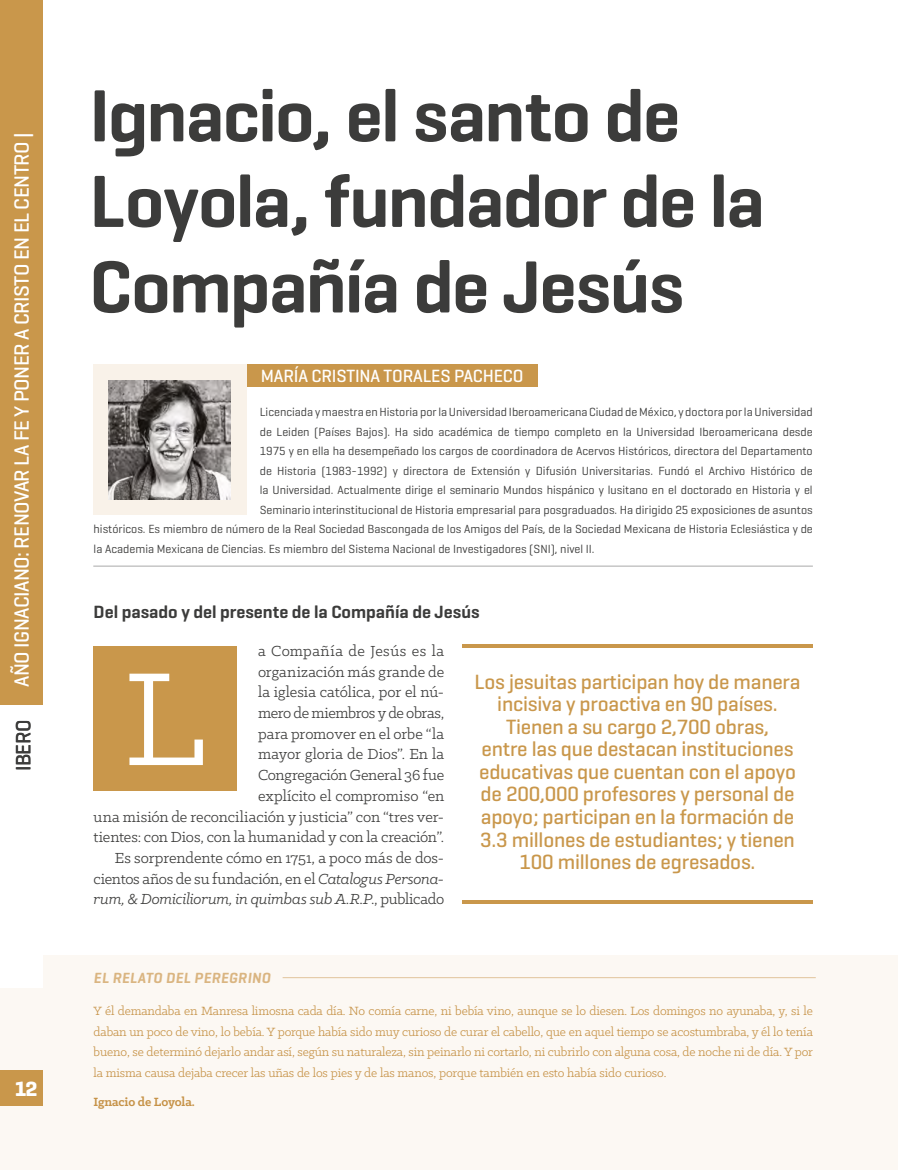
<style>
.page{position:relative;width:898px;height:1170px;background:#fff}
.page>*{position:absolute;margin:0;border:0;box-sizing:border-box;transform-origin:0 0}
.t1{font:150px "Klinic Slab";color:#fff}
.t2{font:600 75px/85.5px "Geogrotesque";letter-spacing:-.025em;color:#3c3c3b}
.t3{font:500 21px/22.5px "Geogrotesque";letter-spacing:-.01em;color:#c9974b;text-align:center}
.t4{font:500 21px "Geogrotesque";letter-spacing:-.025em;color:#fff}
.t5{font:500 21px "Geogrotesque";letter-spacing:-.025em;color:#3c3c3b}
.t6{font:700 21px "Geogrotesque";color:#fff}
.t7{font:600 18px "Geogrotesque";color:#3c3c3b}
.t8{font:500 18px "Geogrotesque";letter-spacing:-.01em;color:#fff}
.t9{font:16.5px/20.7px "Klinic Slab";letter-spacing:-.005em;color:#3c3c3b;text-align:right}
.t10{font:italic 600 15px "Geogrotesque";letter-spacing:.025em;color:#dab581}
.t11{font:13.5px/20.7px "Klinic Slab";letter-spacing:-.01em;color:#c9974b;text-align:justify}
.t12{font:700 13.5px "Klinic Slab";letter-spacing:-.01em;color:#c9974b}
.t13{font:12px "Geogrotesque";color:#3c3c3b}
.s1{font-style:italic}
</style>
<div class="page">
<div style="left:0;top:955px;width:897px;height:214px;background:#fcf8f3"></div>
<div style="left:0;top:1070px;width:43px;height:36px;background:#c9974b"></div>
<div style="left:0;top:0;width:43px;height:704px;background:#c9974b"></div>
<div style="left:94px;top:646px;width:143px;height:144px;background:#c9974b"></div>
<div style="left:94px;top:364px;width:153px;height:150px;background:#f9f2e9"></div>
<img style="left:109px;top:380px;width:121px;height:119px">
<div style="left:247px;top:364px;width:290px;height:23px;background:#c9974b"></div>
<hr style="left:93px;top:565px;width:719px;height:1px;background:#bababa">
<hr style="left:282px;top:977px;width:533px;height:1px;background:#e4caa4">
<div style="left:0;top:943px;width:43px;height:44px;background:#fff"></div>
<hr style="left:462px;top:644px;width:350px;height:4px;background:#c9974b">
<hr style="left:462px;top:900px;width:350px;height:4px;background:#c9974b">
<h3 class="t4" style="left:9px;top:687px;width:556px;rotate:-90deg">AÑO IGNACIANO: RENOVAR LA FE Y PONER A CRISTO EN EL CENTRO |</h3>
<h3 class="t5" style="left:10px;top:771px;width:53px;rotate:-90deg">IBERO</h3>
<h3 class="t6" style="left:15px;top:1075px;width:24px">12</h3>
<h2 class="t2" style="left:89px;top:72px;width:676px">Ignacio, el santo de<br>Loyola, fundador de la<br>Compañía de Jesús</h2>
<h3 class="t8" style="left:261px;top:365px;width:264px">MARÍA CRISTINA TORALES PACHECO</h3>
<p class="t13" style="left:260px;top:404px;width:554px">Licenciada y maestra en Historia por la Universidad Iberoamericana Ciudad de México, y doctora por la Universidad</p>
<p class="t13" style="left:260px;top:424px;width:554px">de Leiden (Países Bajos). Ha sido académica de tiempo completo en la Universidad Iberoamericana desde</p>
<p class="t13" style="left:260px;top:443px;width:554px">1975 y en ella ha desempeñado los cargos de coordinadora de Acervos Históricos, directora del Departamento</p>
<p class="t13" style="left:260px;top:463px;width:554px">de Historia (1983-1992) y directora de Extensión y Difusión Universitarias. Fundó el Archivo Histórico de</p>
<p class="t13" style="left:260px;top:482px;width:554px">la Universidad. Actualmente dirige el seminario Mundos hispánico y lusitano en el doctorado en Historia y el</p>
<p class="t13" style="left:260px;top:502px;width:554px">Seminario interinstitucional de Historia empresarial para posgraduados. Ha dirigido 25 exposiciones de asuntos</p>
<p class="t13" style="left:94px;top:521px;width:720px">históricos. Es miembro de número de la Real Sociedad Bascongada de los Amigos del País, de la Sociedad Mexicana de Historia Eclesiástica y de</p>
<p class="t13" style="left:94px;top:541px;width:502px">la Academia Mexicana de Ciencias. Es miembro del Sistema Nacional de Investigadores (SNI), nivel II.</p>
<h3 class="t7" style="left:94px;top:600px;width:387px">Del pasado y del presente de la Compañía de Jesús</h3>
<p class="t9" style="left:94px;top:640px;width:352px">a Compañía de Jesús es la<br>organización más grande de<br>la iglesia católica, por el nú-<br>mero de miembros y de obras,<br>para promover en el orbe “la<br>mayor gloria de Dios”. En la<br>Congregación General 36 fue<br>explícito el compromiso “en<br>una misión de reconciliación y justicia” con “tres ver&shy;tientes: con Dios, con la humanidad y con la creación”.<br>Es sorprendente cómo en 1751, a poco más de dos&shy;cientos años de su fundación, en el <span class="s1">Catalogus Persona&shy;rum, &amp; Domiciliorum, in quimbas sub A.R.P.</span>, publicado</p>
<h1 class="t1" style="left:124px;top:623px;width:83px">L</h1>
<p class="t10" style="left:94px;top:968px;width:178px">EL RELATO DEL PEREGRINO</p>
<p class="t3" style="left:474px;top:670px;width:327px">Los jesuitas participan hoy de manera incisiva y proactiva en 90 países.<br>Tienen a su cargo 2,700 obras,<br>entre las que destacan instituciones educativas que cuentan con el apoyo de 200,000 profesores y personal de apoyo; participan en la formación de 3.3 millones de estudiantes; y tienen 100 millones de egresados.</p>
<p class="t11" style="left:94px;top:1000px;width:720px">Y él demandaba en Manresa limosna cada día. No comía carne, ni bebía vino, aunque se lo diesen. Los domingos no ayunaba, y, si le daban un poco de vino, lo bebía. Y porque había sido muy curioso de curar el cabello, que en aquel tiempo se acostumbraba, y él lo tenía bueno, se determinó dejarlo andar así, según su naturaleza, sin peinarlo ni cortarlo, ni cubrirlo con alguna cosa, de noche ni de día. Y por la misma causa dejaba crecer las uñas de los pies y de las manos, porque también en esto había sido curioso.</p>
<p class="t12" style="left:94px;top:1093px;width:102px">Ignacio de Loyola.</p>
</div>
